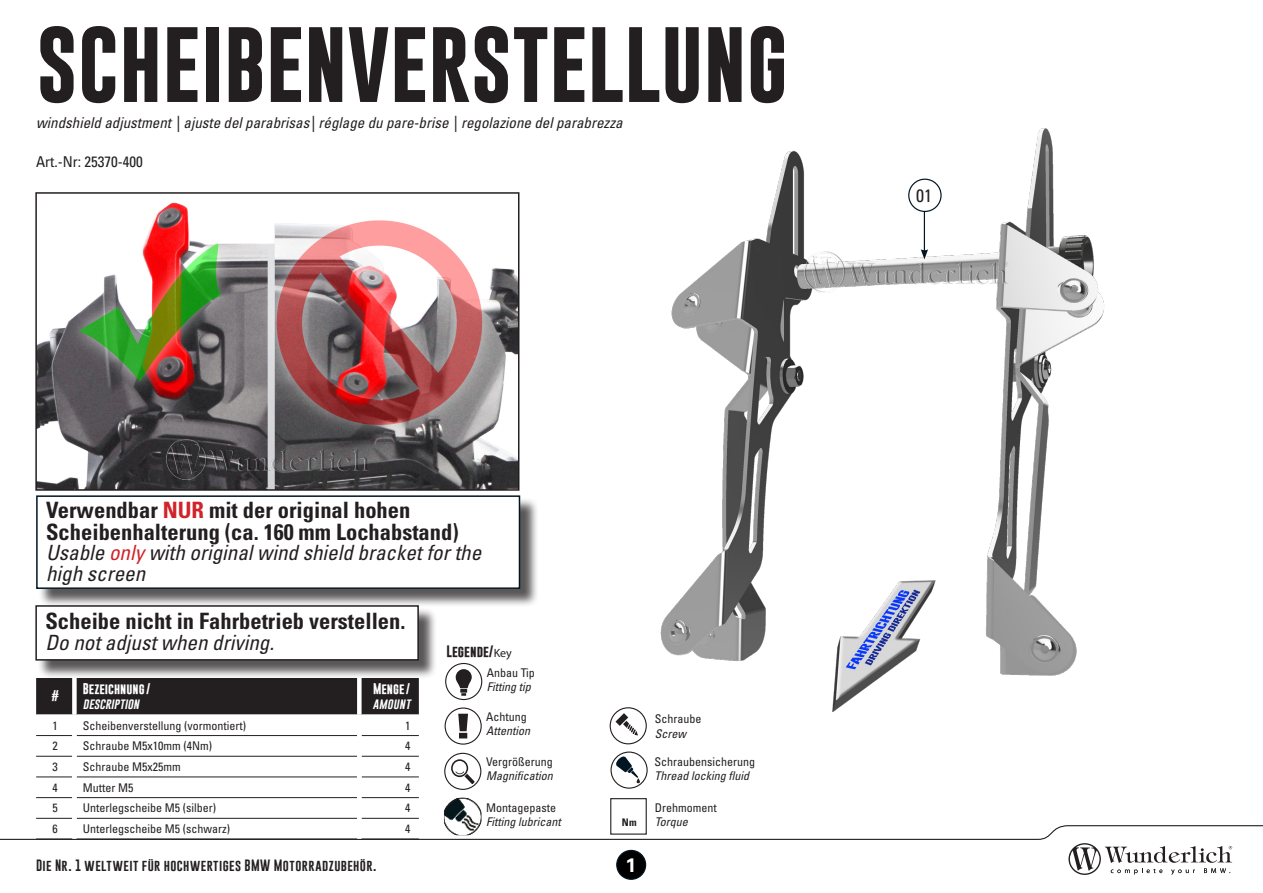
<style>
.page{position:relative;width:1263px;height:893px;background:#fff}
.page>*{position:absolute;margin:0;border:0;box-sizing:border-box;transform-origin:0 0}
.t1{font:700 76.5px "Gobold";color:#231f20}
.BU{font:700 condensed 22.5px "Univers LT Std";color:#231f20}
.BU-2{font:italic condensed 21px/21px "Univers LT Std";color:#231f20}
.BU-3{font:700 19.5px "Univers LT Std";color:#fff}
.BU-4{font:condensed 18px "Univers LT Std";color:#231f20}
.t2{font:italic condensed 15px "Univers LT Std";color:#231f20}
.t3{font:condensed 15px "Univers LT Std";color:#231f20}
.BU-5{font:condensed 12px "Univers LT Std";color:#231f20}
.BU-6{font:italic condensed 12px "Univers LT Std";color:#231f20}
.t4{font:12px "Gobold";letter-spacing:.035em;color:#231f20}
.BU-7{font:700 12px "Gobold";color:#231f20}
.t5{font:700 11.25px/15.3px "Gobold";color:#fff}
.t6{font:italic 11.25px "Gobold";color:#fff}
.t7{font:700 condensed 10.5px "Univers LT Std";color:#231f20}
.s1{color:#d1232a}
.s2{font-weight:400;font-style:italic}
.s3{font-family:"Myriad Pro";font-weight:400}
</style>
<div class="page">
<svg style="left:0;top:825px;width:1263px;height:50px"></svg>
<img style="left:445px;top:128px;width:659px;height:573px">
<img style="left:38px;top:195px;width:478px;height:293px">
<div style="left:35px;top:192px;width:484px;height:299px;border:2px solid #231f20"></div>
<div style="left:38px;top:498px;width:501px;height:110px;background:#231f20;opacity:.75"></div>
<div style="left:37px;top:496px;width:482px;height:92px;background:#fff"></div>
<div style="left:36px;top:495px;width:484px;height:94px;border:2px solid #011622"></div>
<div style="left:36px;top:678px;width:383px;height:36px;background:#231f20"></div>
<div style="left:72px;top:678px;width:5px;height:37px;background:#fff"></div>
<div style="left:357px;top:678px;width:5px;height:37px;background:#fff"></div>
<hr style="left:36px;top:735px;width:36px;height:1px;background:#231f20">
<hr style="left:77px;top:735px;width:280px;height:1px;background:#231f20">
<hr style="left:362px;top:735px;width:57px;height:1px;background:#231f20">
<hr style="left:36px;top:756px;width:36px;height:1px;background:#231f20">
<hr style="left:77px;top:756px;width:280px;height:1px;background:#231f20">
<hr style="left:362px;top:756px;width:57px;height:1px;background:#231f20">
<hr style="left:36px;top:777px;width:36px;height:1px;background:#231f20">
<hr style="left:77px;top:777px;width:280px;height:1px;background:#231f20">
<hr style="left:362px;top:777px;width:57px;height:1px;background:#231f20">
<hr style="left:36px;top:797px;width:36px;height:1px;background:#231f20">
<hr style="left:77px;top:797px;width:280px;height:1px;background:#231f20">
<hr style="left:362px;top:797px;width:57px;height:1px;background:#231f20">
<hr style="left:36px;top:818px;width:36px;height:1px;background:#231f20">
<hr style="left:77px;top:818px;width:280px;height:1px;background:#231f20">
<hr style="left:362px;top:818px;width:57px;height:1px;background:#231f20">
<hr style="left:36px;top:839px;width:38px;height:1px;background:#231f20">
<hr style="left:74px;top:839px;width:285px;height:1px;background:#231f20">
<hr style="left:359px;top:839px;width:60px;height:1px;background:#231f20">
<div style="left:72px;top:818px;width:5px;height:21px;background:#fff"></div>
<div style="left:357px;top:818px;width:5px;height:21px;background:#fff"></div>
<img style="left:444px;top:797px;width:37px;height:38px">
<div style="left:610px;top:707px;width:37px;height:37px;border:1px solid #231f20;border-radius:50%"></div>
<svg style="left:615px;top:713px;width:23px;height:22px"></svg>
<div style="left:611px;top:799px;width:35px;height:35px;background:#fff"></div>
<div style="left:610px;top:798px;width:37px;height:37px;border:1px solid #231f20"></div>
<svg style="left:611px;top:752px;width:36px;height:36px"></svg>
<div style="left:610px;top:751px;width:38px;height:38px;border:1px solid #231f20;border-radius:50%"></div>
<svg style="left:615px;top:756px;width:25px;height:27px"></svg>
<div style="left:446px;top:663px;width:36px;height:36px;background:#fff;border-radius:50%"></div>
<div style="left:445px;top:663px;width:37px;height:37px;border:1px solid #231f20;border-radius:50%"></div>
<svg style="left:456px;top:669px;width:16px;height:27px"></svg>
<div style="left:445px;top:707px;width:37px;height:38px;border:1px solid #231f20;border-radius:50%"></div>
<svg style="left:458px;top:714px;width:10px;height:24px"></svg>
<svg style="left:445px;top:753px;width:36px;height:36px"></svg>
<div style="left:444px;top:753px;width:37px;height:37px;border:1px solid #231f20;border-radius:50%"></div>
<svg style="left:451px;top:759px;width:24px;height:25px"></svg>
<div style="left:38px;top:607px;width:399px;height:72px;background:#231f20;opacity:.75"></div>
<div style="left:36px;top:606px;width:382px;height:54px;background:#fff"></div>
<div style="left:35px;top:605px;width:384px;height:56px;border:2px solid #231f20"></div>
<img style="left:827px;top:579px;width:113px;height:133px">
<img style="left:166px;top:439px;width:206px;height:40px">
<div style="left:908px;top:179px;width:34px;height:33px;border:1px solid #011622;border-radius:50%"></div>
<hr style="left:924px;top:211px;width:1px;height:41px;background:#011622">
<svg style="left:921px;top:249px;width:7px;height:3px"></svg>
<img style="left:804px;top:252px;width:206px;height:40px">
<div style="left:617px;top:850px;width:29px;height:29px;background:#000;border-radius:50%"></div>
<div style="left:616px;top:850px;width:30px;height:30px;border:1px solid #011622;border-radius:50%"></div>
<p class="t1" style="left:36px;top:15px;width:753px">SCHEIBENVERSTELLUNG</p>
<p class="t2" style="left:36px;top:113px;width:588px">windshield adjustment | ajuste del parabrisas| réglage du pare-brise | regolazione del parabrezza</p>
<p class="t3" style="left:36px;top:152px;width:108px">Art.-Nr: 25370-400</p>
<p class="BU" style="left:46px;top:496px;width:366px">Verwendbar <span class="s1">NUR</span> mit der original hohen</p>
<p class="BU" style="left:46px;top:518px;width:414px">Scheibenhalterung (ca. 160 mm Lochabstand)</p>
<p class="BU-2" style="left:46px;top:542px;width:437px">Usable <span class="s1">only</span> with original wind shield bracket for the high screen</p>
<p class="BU" style="left:45px;top:607px;width:361px">Scheibe nicht in Fahrbetrieb verstellen.</p>
<p class="BU-2" style="left:45px;top:632px;width:230px">Do not adjust when driving.</p>
<p class="t5" style="left:51px;top:688px;width:9px">#</p>
<p class="t5" style="left:83px;top:681px;width:69px">Bezeichnung/<br><span class="s2">DESCRIPTION</span></p>
<p class="t5" style="left:373px;top:681px;width:39px">Menge /</p>
<p class="t6" style="left:373px;top:696px;width:41px">AMOUNT</p>
<p class="BU-5" style="left:53px;top:718px;width:7px">1</p>
<p class="BU-5" style="left:83px;top:718px;width:165px">Scheibenverstellung (vormontiert)</p>
<p class="BU-5" style="left:405px;top:718px;width:7px">1</p>
<p class="BU-5" style="left:53px;top:738px;width:7px">2</p>
<p class="BU-5" style="left:83px;top:738px;width:131px">Schraube M5x10mm (4Nm)</p>
<p class="BU-5" style="left:405px;top:738px;width:7px">4</p>
<p class="BU-5" style="left:53px;top:759px;width:7px">3</p>
<p class="BU-5" style="left:83px;top:759px;width:99px">Schraube M5x25mm</p>
<p class="BU-5" style="left:405px;top:759px;width:7px">4</p>
<p class="BU-5" style="left:53px;top:780px;width:7px">4</p>
<p class="BU-5" style="left:83px;top:780px;width:52px">Mutter M5</p>
<p class="BU-5" style="left:405px;top:780px;width:7px">4</p>
<p class="BU-5" style="left:53px;top:800px;width:7px">5</p>
<p class="BU-5" style="left:83px;top:800px;width:135px">Unterlegscheibe M5 (silber)</p>
<p class="BU-5" style="left:405px;top:800px;width:7px">4</p>
<p class="BU-5" style="left:53px;top:821px;width:7px">6</p>
<p class="BU-5" style="left:83px;top:821px;width:149px">Unterlegscheibe M5 (schwarz)</p>
<p class="BU-5" style="left:405px;top:821px;width:7px">4</p>
<p class="t4" style="left:36px;top:858px;width:342px">Die Nr. 1 weltweit für hochwertiges BMW Motorradzubehör.</p>
<p class="BU-7" style="left:446px;top:644px;width:67px">Legende/<span class="s3">Key</span></p>
<p class="BU-5" style="left:487px;top:665px;width:49px">Anbau Tip</p>
<p class="BU-6" style="left:487px;top:679px;width:45px">Fitting tip</p>
<p class="BU-5" style="left:486px;top:709px;width:42px">Achtung</p>
<p class="BU-6" style="left:486px;top:724px;width:46px">Attention</p>
<p class="BU-5" style="left:486px;top:754px;width:68px">Vergrößerung</p>
<p class="BU-6" style="left:486px;top:768px;width:68px">Magnification</p>
<p class="BU-5" style="left:486px;top:800px;width:71px">Montagepaste</p>
<p class="BU-6" style="left:486px;top:814px;width:76px">Fitting lubricant</p>
<p class="t7" style="left:622px;top:816px;width:16px">Nm</p>
<p class="BU-3" style="left:625px;top:853px;width:12px">1</p>
<p class="BU-5" style="left:655px;top:711px;width:48px">Schraube</p>
<p class="BU-6" style="left:655px;top:726px;width:33px">Screw</p>
<p class="BU-5" style="left:654px;top:754px;width:102px">Schraubensicherung</p>
<p class="BU-6" style="left:654px;top:768px;width:96px">Thread locking fluid</p>
<p class="BU-5" style="left:655px;top:800px;width:63px">Drehmoment</p>
<p class="BU-6" style="left:655px;top:814px;width:34px">Torque</p>
<p class="BU-4" style="left:916px;top:184px;width:17px">01</p>
</div>
